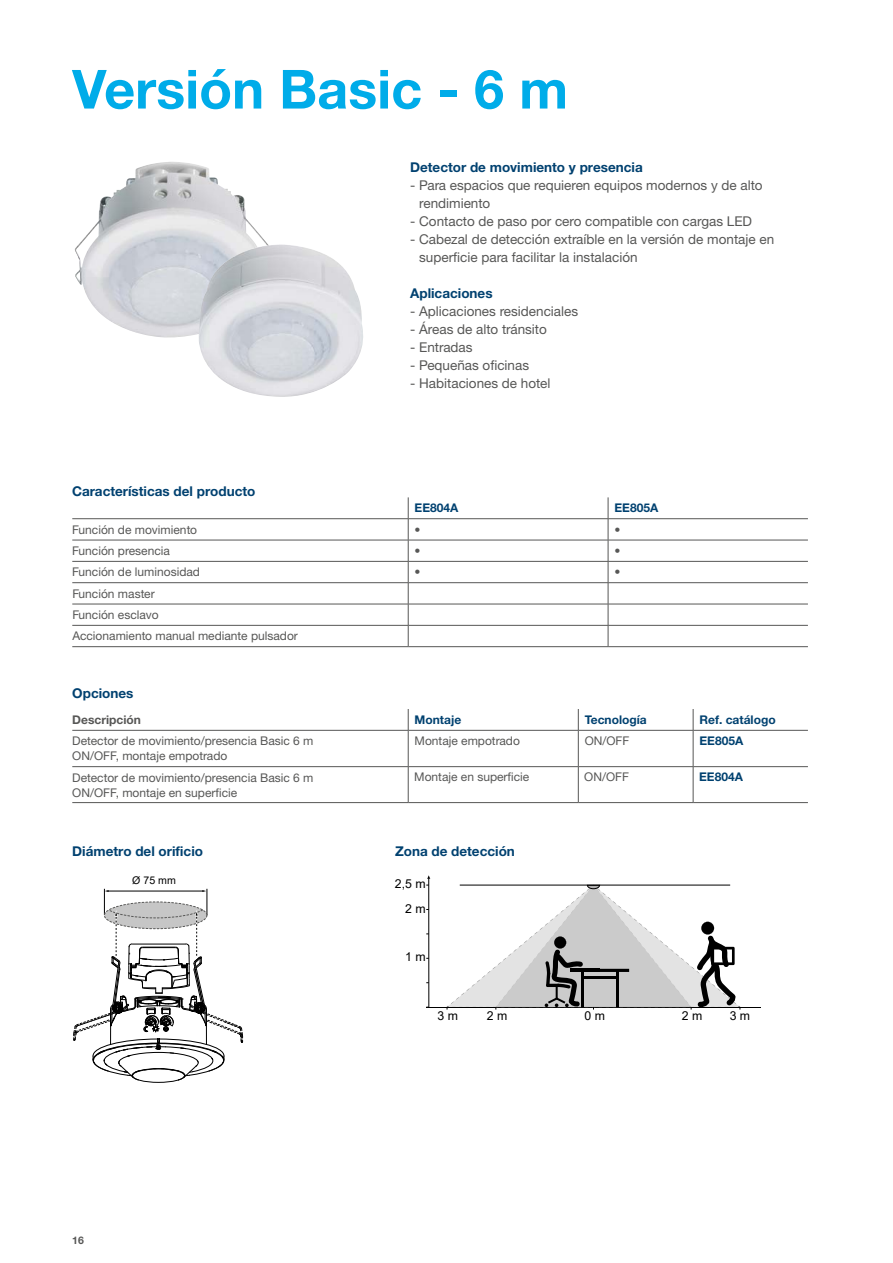
<style>
.page{position:relative;width:893px;height:1263px;background:#fff}
.page>*{position:absolute;margin:0;border:0;box-sizing:border-box;transform-origin:0 0}
.t1{font:700 54px "Helvetica Neue LTW1 G";color:#00ace9}
.t2{font:13.5px/18px "Helvetica Neue LTW1 G";color:#575756}
.t3{font:700 13.5px "Helvetica Neue LTW1 G";color:#004170}
.t4{font:12.3px "Arial";color:#000}
.t5{font:12px/21.3px "Helvetica Neue LTW1 G";color:#575756}
.t6{font:700 12px "Helvetica Neue LTW1 G";color:#004170}
.t7{font:700 12px "Helvetica Neue LTW1 G";color:#575756}
.t8{font:10.65px "Arial";color:#000}
.t9{font:700 10.5px "Helvetica Neue LTW1 G";color:#575756}
</style>
<div class="page">
<img style="left:75px;top:162px;width:193px;height:176px">
<img style="left:199px;top:244px;width:164px;height:153px">
<svg style="left:73px;top:889px;width:170px;height:193px"></svg>
<hr style="left:428px;top:878px;width:1px;height:129px;background:#000">
<hr style="left:426px;top:1007px;width:335px;height:1px;background:#000">
<svg style="left:446px;top:885px;width:295px;height:124px"></svg>
<hr style="left:72px;top:518px;width:336px;height:1px;background:#575756">
<hr style="left:408px;top:518px;width:200px;height:1px;background:#575756">
<hr style="left:608px;top:518px;width:200px;height:1px;background:#575756">
<hr style="left:72px;top:540px;width:336px;height:1px;background:#575756">
<hr style="left:408px;top:540px;width:200px;height:1px;background:#575756">
<hr style="left:608px;top:540px;width:200px;height:1px;background:#575756">
<hr style="left:72px;top:561px;width:336px;height:1px;background:#575756">
<hr style="left:408px;top:561px;width:200px;height:1px;background:#575756">
<hr style="left:608px;top:561px;width:200px;height:1px;background:#575756">
<hr style="left:72px;top:582px;width:336px;height:1px;background:#575756">
<hr style="left:408px;top:582px;width:200px;height:1px;background:#575756">
<hr style="left:608px;top:582px;width:200px;height:1px;background:#575756">
<hr style="left:72px;top:604px;width:336px;height:1px;background:#575756">
<hr style="left:408px;top:604px;width:200px;height:1px;background:#575756">
<hr style="left:608px;top:604px;width:200px;height:1px;background:#575756">
<hr style="left:72px;top:625px;width:336px;height:1px;background:#575756">
<hr style="left:408px;top:625px;width:200px;height:1px;background:#575756">
<svg style="left:408px;top:497px;width:1px;height:149px"></svg>
<hr style="left:608px;top:625px;width:200px;height:1px;background:#575756">
<svg style="left:608px;top:497px;width:1px;height:149px"></svg>
<hr style="left:72px;top:646px;width:336px;height:1px;background:#575756">
<hr style="left:408px;top:646px;width:200px;height:1px;background:#575756">
<hr style="left:608px;top:646px;width:200px;height:1px;background:#575756">
<svg style="left:408px;top:709px;width:1px;height:21px"></svg>
<svg style="left:578px;top:709px;width:1px;height:21px"></svg>
<svg style="left:693px;top:709px;width:1px;height:21px"></svg>
<hr style="left:72px;top:730px;width:336px;height:1px;background:#575756">
<hr style="left:408px;top:730px;width:170px;height:1px;background:#575756">
<hr style="left:408px;top:730px;width:1px;height:36px;background:#575756">
<hr style="left:578px;top:730px;width:115px;height:1px;background:#575756">
<hr style="left:578px;top:730px;width:1px;height:36px;background:#575756">
<hr style="left:693px;top:730px;width:115px;height:1px;background:#575756">
<hr style="left:693px;top:730px;width:1px;height:36px;background:#575756">
<hr style="left:72px;top:766px;width:336px;height:1px;background:#575756">
<hr style="left:408px;top:766px;width:170px;height:1px;background:#575756">
<hr style="left:408px;top:767px;width:1px;height:35px;background:#575756">
<hr style="left:578px;top:766px;width:115px;height:1px;background:#575756">
<hr style="left:578px;top:767px;width:1px;height:35px;background:#575756">
<hr style="left:693px;top:766px;width:115px;height:1px;background:#575756">
<hr style="left:693px;top:767px;width:1px;height:35px;background:#575756">
<hr style="left:72px;top:802px;width:336px;height:1px;background:#575756">
<hr style="left:408px;top:802px;width:170px;height:1px;background:#575756">
<hr style="left:578px;top:802px;width:115px;height:1px;background:#575756">
<hr style="left:693px;top:802px;width:115px;height:1px;background:#575756">
<h1 class="t1" style="left:72px;top:56px;width:497px">Versión Basic - 6 m</h1>
<p class="t3" style="left:72px;top:482px;width:185px">Características del producto</p>
<p class="t3" style="left:410px;top:158px;width:234px">Detector de movimiento y presencia</p>
<p class="t2" style="left:419px;top:176px;width:345px;text-indent:-9px">- Para espacios que requieren equipos modernos y de alto rendimiento</p>
<p class="t2" style="left:410px;top:212px;width:343px">- Contacto de paso por cero compatible con cargas LED</p>
<p class="t2" style="left:419px;top:230px;width:357px;text-indent:-9px">- Cabezal de detección extraíble en la versión de montaje en superficie para facilitar la instalación</p>
<p class="t3" style="left:410px;top:284px;width:84px">Aplicaciones</p>
<p class="t2" style="left:410px;top:302px;width:170px">- Aplicaciones residenciales</p>
<p class="t2" style="left:410px;top:320px;width:138px">- Áreas de alto tránsito</p>
<p class="t2" style="left:410px;top:338px;width:64px">- Entradas</p>
<p class="t2" style="left:410px;top:356px;width:120px">- Pequeñas oficinas</p>
<p class="t2" style="left:410px;top:374px;width:142px">- Habitaciones de hotel</p>
<p class="t6" style="left:415px;top:501px;width:45px">EE804A</p>
<p class="t6" style="left:614px;top:501px;width:45px">EE805A</p>
<p class="t5" style="left:72px;top:519px;width:126px">Función de movimiento</p>
<p class="t5" style="left:415px;top:519px;width:7px">•</p>
<p class="t5" style="left:614px;top:519px;width:7px">•</p>
<p class="t5" style="left:72px;top:540px;width:99px">Función presencia</p>
<p class="t5" style="left:415px;top:540px;width:7px">•</p>
<p class="t5" style="left:614px;top:540px;width:7px">•</p>
<p class="t5" style="left:72px;top:561px;width:129px">Función de luminosidad</p>
<p class="t5" style="left:415px;top:561px;width:7px">•</p>
<p class="t5" style="left:614px;top:561px;width:7px">•</p>
<p class="t5" style="left:72px;top:583px;width:227px">Función master<br>Función esclavo<br>Accionamiento manual mediante pulsador</p>
<p class="t3" style="left:72px;top:685px;width:63px">Opciones</p>
<p class="t7" style="left:72px;top:712px;width:70px">Descripción</p>
<p class="t6" style="left:415px;top:712px;width:48px">Montaje</p>
<p class="t6" style="left:585px;top:712px;width:64px">Tecnología</p>
<p class="t6" style="left:699px;top:712px;width:78px">Ref. catálogo</p>
<p class="t5" style="left:72px;top:733px;width:243px;line-height:15px">Detector de movimiento/presencia Basic 6 m<br>ON/OFF, montaje empotrado</p>
<p class="t5" style="left:415px;top:730px;width:107px">Montaje empotrado</p>
<p class="t5" style="left:585px;top:730px;width:46px">ON/OFF</p>
<p class="t6" style="left:699px;top:734px;width:45px">EE805A</p>
<p class="t5" style="left:72px;top:770px;width:243px;line-height:15px">Detector de movimiento/presencia Basic 6 m<br>ON/OFF, montaje en superficie</p>
<p class="t5" style="left:414px;top:766px;width:117px">Montaje en superficie</p>
<p class="t5" style="left:584px;top:766px;width:46px">ON/OFF</p>
<p class="t6" style="left:699px;top:769px;width:45px">EE804A</p>
<p class="t3" style="left:72px;top:842px;width:132px">Diámetro del orificio</p>
<p class="t8" style="left:132px;top:873px;width:45px">Ø 75 mm</p>
<p class="t9" style="left:72px;top:1233px;width:13px">16</p>
<p class="t3" style="left:395px;top:842px;width:121px">Zona de detección</p>
<p class="t4" style="left:395px;top:875px;width:32px">2,5 m</p>
<p class="t4" style="left:405px;top:900px;width:22px">2 m</p>
<p class="t4" style="left:405px;top:948px;width:22px">1 m</p>
<p class="t4" style="left:437px;top:1007px;width:22px">3 m</p>
<p class="t4" style="left:730px;top:1007px;width:22px">3 m</p>
<p class="t4" style="left:487px;top:1007px;width:22px">2 m</p>
<p class="t4" style="left:584px;top:1007px;width:22px">0 m</p>
<p class="t4" style="left:682px;top:1007px;width:22px">2 m</p>
</div>
